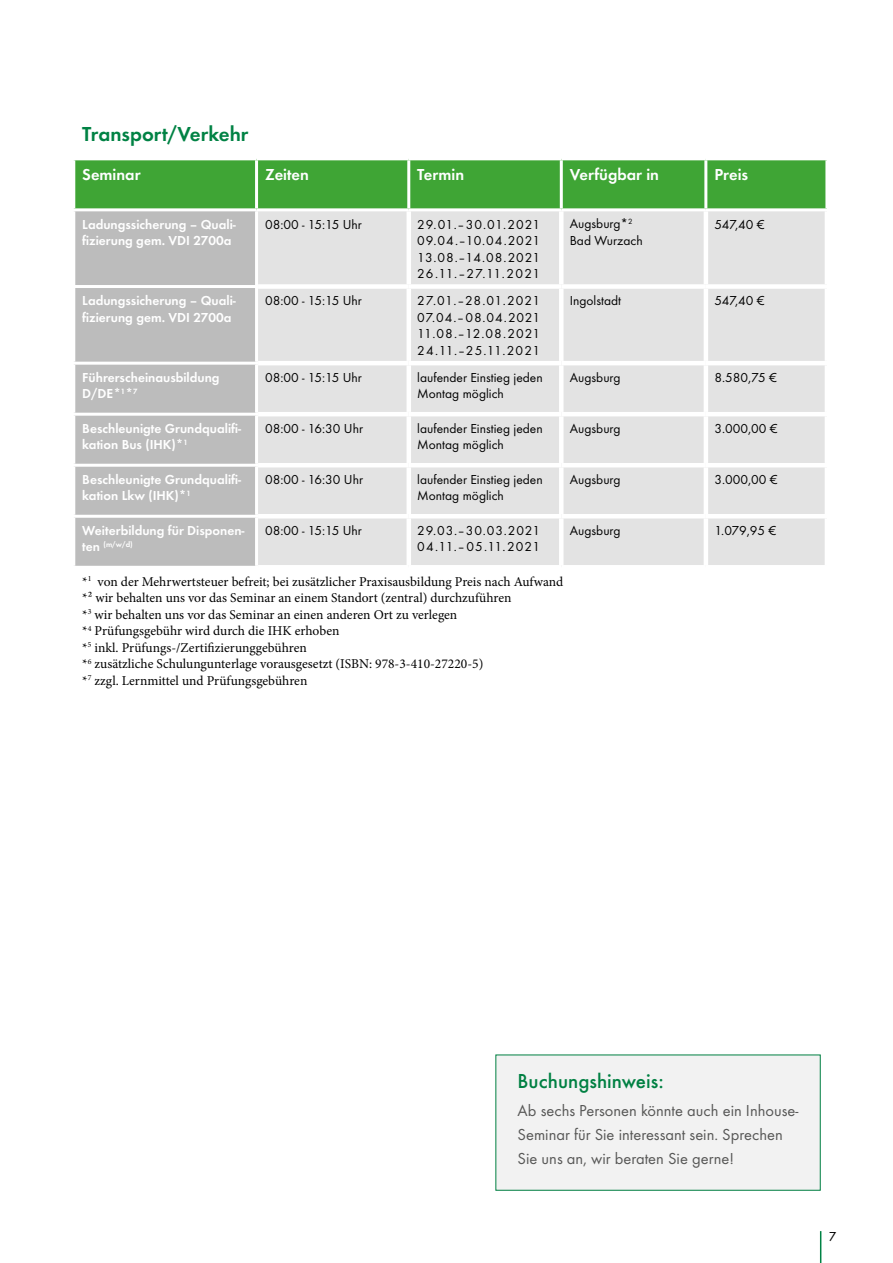
<style>
.page{position:relative;width:893px;height:1263px;background:#fff}
.page>*{position:absolute;margin:0;border:0;box-sizing:border-box;transform-origin:0 0}
.t1{font:21px "Futura TOT Dem";color:#008244}
.t2{font:500 21px "Futura TOT";color:#008042}
.t3{font:16.5px/24px "Futura TOT Boo";color:#575756}
.t4{font:16.5px "Futura TOT Dem";color:#fff}
.t5{font:13.5px/16.5px "Futura TOT Boo";color:#000}
.t6{font:13.5px/16.5px "Minion Pro";color:#000}
.t7{font:13.5px/16.5px "Futura TOT Dem";color:#fff}
.t8{font:13.5px/16.5px "Futura TOT Boo";letter-spacing:.065em;color:#000}
.t9{font:500 12px "Futura Com";color:#000}
.t10{font:7.8px "Futura TOT Dem";color:#fff}
.s1{font-size:13.5px}
.s2{color:#fff}
</style>
<div class="page">
<hr style="left:820px;top:1231px;width:1px;height:32px;background:#008244">
<div style="left:75px;top:160px;width:750px;height:48px;background:#3fa535"></div>
<svg style="left:75px;top:211px;width:180px;height:355px;background:#bdbdbd"></svg>
<div style="left:258px;top:211px;width:567px;height:354px;background:#e3e3e3"></div>
<hr style="left:407px;top:160px;width:3px;height:48px;background:#fff">
<hr style="left:560px;top:160px;width:3px;height:48px;background:#fff">
<hr style="left:704px;top:160px;width:3px;height:48px;background:#fff">
<hr style="left:72px;top:285px;width:186px;height:3px;background:#fff">
<hr style="left:72px;top:362px;width:186px;height:3px;background:#fff">
<hr style="left:72px;top:413px;width:186px;height:3px;background:#fff">
<hr style="left:72px;top:464px;width:186px;height:3px;background:#fff">
<hr style="left:72px;top:515px;width:186px;height:3px;background:#fff">
<hr style="left:407px;top:211px;width:4px;height:73px;background:#fff">
<div style="left:559px;top:211px;width:5px;height:73px;background:#fff"></div>
<hr style="left:704px;top:211px;width:4px;height:73px;background:#fff">
<div style="left:258px;top:284px;width:151px;height:5px;background:#fff"></div>
<div style="left:409px;top:284px;width:152px;height:5px;background:#fff"></div>
<hr style="left:407px;top:289px;width:4px;height:72px;background:#fff">
<div style="left:561px;top:284px;width:145px;height:5px;background:#fff"></div>
<div style="left:559px;top:289px;width:5px;height:72px;background:#fff"></div>
<div style="left:706px;top:284px;width:123px;height:5px;background:#fff"></div>
<hr style="left:704px;top:289px;width:4px;height:72px;background:#fff">
<hr style="left:258px;top:361px;width:151px;height:4px;background:#fff">
<hr style="left:409px;top:361px;width:152px;height:4px;background:#fff">
<hr style="left:407px;top:365px;width:4px;height:47px;background:#fff">
<hr style="left:561px;top:361px;width:145px;height:4px;background:#fff">
<div style="left:559px;top:365px;width:5px;height:47px;background:#fff"></div>
<hr style="left:706px;top:361px;width:123px;height:4px;background:#fff">
<hr style="left:704px;top:365px;width:4px;height:47px;background:#fff">
<hr style="left:258px;top:412px;width:151px;height:4px;background:#fff">
<hr style="left:409px;top:412px;width:152px;height:4px;background:#fff">
<hr style="left:407px;top:416px;width:4px;height:47px;background:#fff">
<hr style="left:561px;top:412px;width:145px;height:4px;background:#fff">
<div style="left:559px;top:416px;width:5px;height:47px;background:#fff"></div>
<hr style="left:706px;top:412px;width:123px;height:4px;background:#fff">
<hr style="left:704px;top:416px;width:4px;height:47px;background:#fff">
<hr style="left:258px;top:463px;width:151px;height:4px;background:#fff">
<hr style="left:409px;top:463px;width:152px;height:4px;background:#fff">
<hr style="left:407px;top:467px;width:4px;height:47px;background:#fff">
<hr style="left:561px;top:463px;width:145px;height:4px;background:#fff">
<div style="left:559px;top:467px;width:5px;height:47px;background:#fff"></div>
<hr style="left:706px;top:463px;width:123px;height:4px;background:#fff">
<hr style="left:704px;top:467px;width:4px;height:47px;background:#fff">
<hr style="left:258px;top:514px;width:151px;height:4px;background:#fff">
<hr style="left:409px;top:514px;width:152px;height:4px;background:#fff">
<hr style="left:407px;top:518px;width:4px;height:47px;background:#fff">
<hr style="left:561px;top:514px;width:145px;height:4px;background:#fff">
<div style="left:559px;top:518px;width:5px;height:47px;background:#fff"></div>
<hr style="left:706px;top:514px;width:123px;height:4px;background:#fff">
<hr style="left:704px;top:518px;width:4px;height:47px;background:#fff">
<hr style="left:255px;top:160px;width:3px;height:48px;background:#fff">
<div style="left:496px;top:1055px;width:324px;height:135px;background:#f2f2f2"></div>
<div style="left:495px;top:1054px;width:326px;height:137px;border:1px solid #008042"></div>
<h1 class="t1" style="left:82px;top:122px;width:168px">Transport/Verkehr</h1>
<p class="t4" style="left:82px;top:164px;width:60px">Seminar</p>
<p class="t4" style="left:265px;top:164px;width:45px">Zeiten</p>
<p class="t4" style="left:417px;top:164px;width:48px">Termin</p>
<p class="t4" style="left:570px;top:164px;width:91px">Verfügbar in</p>
<p class="t4" style="left:714px;top:164px;width:35px">Preis</p>
<p class="t7" style="left:82px;top:216px;width:155px">Ladungssicherung – Quali&shy;fizierung gem. VDI 2700a</p>
<p class="t5" style="left:265px;top:216px;width:98px">08:00 - 15:15 Uhr</p>
<p class="t5" style="left:417px;top:216px;width:124px;text-align:justify">29.01.–30.01.2021<br>09.04.–10.04.2021<br>13.08.–14.08.2021<br>26.11.–27.11.2021</p>
<p class="t5" style="left:570px;top:216px;width:74px">Augsburg*<sup>2<br></sup>Bad Wurzach</p>
<p class="t5" style="left:714px;top:216px;width:52px">547,40 €</p>
<p class="t7" style="left:82px;top:292px;width:155px">Ladungssicherung – Quali&shy;fizierung gem. VDI 2700a</p>
<p class="t5" style="left:265px;top:292px;width:98px">08:00 - 15:15 Uhr</p>
<p class="t5" style="left:417px;top:292px;width:124px;text-align:justify">27.01.–28.01.2021<br>07.04.–08.04.2021<br>11.08.–12.08.2021<br>24.11.–25.11.2021</p>
<p class="t5" style="left:570px;top:292px;width:53px">Ingolstadt</p>
<p class="t5" style="left:714px;top:292px;width:52px">547,40 €</p>
<p class="t7" style="left:82px;top:369px;width:139px">Führerscheinausbildung<br>D/DE*<sup>1</sup>*<sup>7</sup></p>
<p class="t5" style="left:265px;top:369px;width:98px">08:00 - 15:15 Uhr</p>
<p class="t5" style="left:417px;top:369px;width:127px">laufender Einstieg jeden<br>Montag möglich</p>
<p class="t5" style="left:570px;top:369px;width:52px">Augsburg</p>
<p class="t5" style="left:714px;top:369px;width:64px">8.580,75 €</p>
<p class="t7" style="left:82px;top:420px;width:160px">Beschleunigte Grundqualifi&shy;kation Bus (IHK)*<sup>1</sup></p>
<p class="t5" style="left:265px;top:420px;width:99px">08:00 - 16:30 Uhr</p>
<p class="t5" style="left:417px;top:420px;width:127px">laufender Einstieg jeden<br>Montag möglich</p>
<p class="t5" style="left:570px;top:420px;width:52px">Augsburg</p>
<p class="t5" style="left:714px;top:420px;width:65px">3.000,00 €</p>
<p class="t7" style="left:82px;top:471px;width:160px">Beschleunigte Grundqualifi&shy;kation Lkw (IHK)*<sup>1</sup></p>
<p class="t5" style="left:265px;top:471px;width:99px">08:00 - 16:30 Uhr</p>
<p class="t5" style="left:417px;top:471px;width:127px">laufender Einstieg jeden<br>Montag möglich</p>
<p class="t5" style="left:570px;top:471px;width:52px">Augsburg</p>
<p class="t5" style="left:714px;top:471px;width:65px">3.000,00 €</p>
<p class="t7" style="left:82px;top:522px;width:164px">Weiterbildung für Disponen-</p>
<p class="t10" style="left:82px;top:540px;width:52px"><span class="s1">ten</span> (m/w/d)</p>
<p class="t5" style="left:265px;top:522px;width:98px">08:00 - 15:15 Uhr</p>
<p class="t8" style="left:417px;top:522px;width:124px">29.03.–30.03.2021<br>04.11.–05.11.2021</p>
<p class="t5" style="left:570px;top:522px;width:52px">Augsburg</p>
<p class="t5" style="left:714px;top:522px;width:63px">1.079,95 €</p>
<p class="t6" style="left:82px;top:573px;width:506px">*<sup>1</sup> von der Mehrwertsteuer befreit; bei zusätzlicher Praxisausbildung Preis nach Aufwand<span class="s2">iand </span>*² wir behalten uns vor das Seminar an einem Standort (zentral) durchzuführen<br>*<sup>3</sup> wir behalten uns vor das Seminar an einen anderen Ort zu verlegen<br>*<sup>4</sup> Prüfungsgebühr wird durch die IHK erhoben<br>*<sup>5</sup> inkl. Prüfungs-/Zertifizierunggebühren<br>*<sup>6</sup> zusätzliche Schulungunterlage vorausgesetzt (ISBN: 978-3-410-27220-5)<br>*<sup>7</sup> zzgl. Lernmittel und Prüfungsgebühren</p>
<h1 class="t2" style="left:518px;top:1069px;width:148px">Buchungshinweis:</h1>
<p class="t3" style="left:518px;top:1099px;width:282px">Ab sechs Personen könnte auch ein Inhouse-<br>Seminar für Sie interessant sein. Sprechen<br>Sie uns an, wir beraten Sie gerne!</p>
<p class="t9" style="left:829px;top:1227px;width:8px">7</p>
</div>
